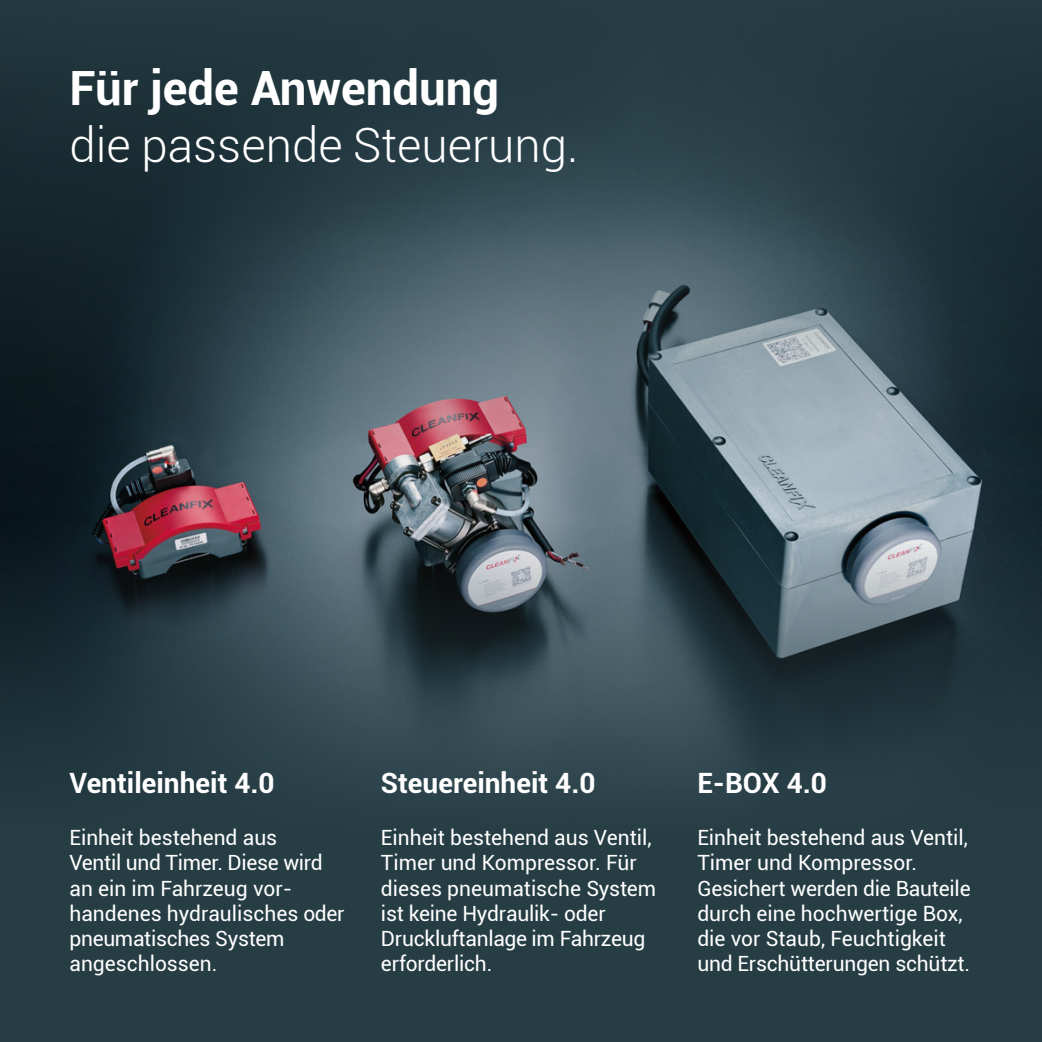
<style>
.page{position:relative;width:1042px;height:1042px;background:#263d44}
.page>*{position:absolute;margin:0;border:0;box-sizing:border-box;transform-origin:0 0}
.t1{font:300 47.25px "Roboto";color:#fff}
.t2{font:700 47.25px "Roboto";color:#fff}
.t3{font:700 28px "Roboto";color:#fff}
.t4{font:21px/25.2px "Roboto";color:#fff}
</style>
<div class="page">
<img style="left:0;top:58px;width:1042px;height:725px">
<h1 class="t2" style="left:69px;top:55px;width:431px">Für jede Anwendung</h1>
<h1 class="t1" style="left:69px;top:112px;width:510px">die passende Steuerung.</h1>
<h2 class="t3" style="left:69px;top:763px;width:207px">Ventileinheit 4.0</h2>
<p class="t4" style="left:69px;top:824px;width:277px">Einheit bestehend aus<br>Ventil und Timer. Diese wird an ein im Fahrzeug vor&shy;handenes hydraulisches oder pneumatisches System angeschlossen.</p>
<h2 class="t3" style="left:381px;top:763px;width:216px">Steuereinheit 4.0</h2>
<p class="t4" style="left:381px;top:824px;width:277px">Einheit bestehend aus Ventil,<br>Timer und Kompressor. Für dieses pneumatische System ist keine Hydraulik- oder<br>Druckluftanlage im Fahrzeug erforderlich.</p>
<h2 class="t3" style="left:697px;top:763px;width:131px">E-BOX 4.0</h2>
<p class="t4" style="left:697px;top:824px;width:275px">Einheit bestehend aus Ventil,<br>Timer und Kompressor.<br>Gesichert werden die Bauteile durch eine hochwertige Box, die vor Staub, Feuchtigkeit und Erschütterungen schützt.</p>
</div>
